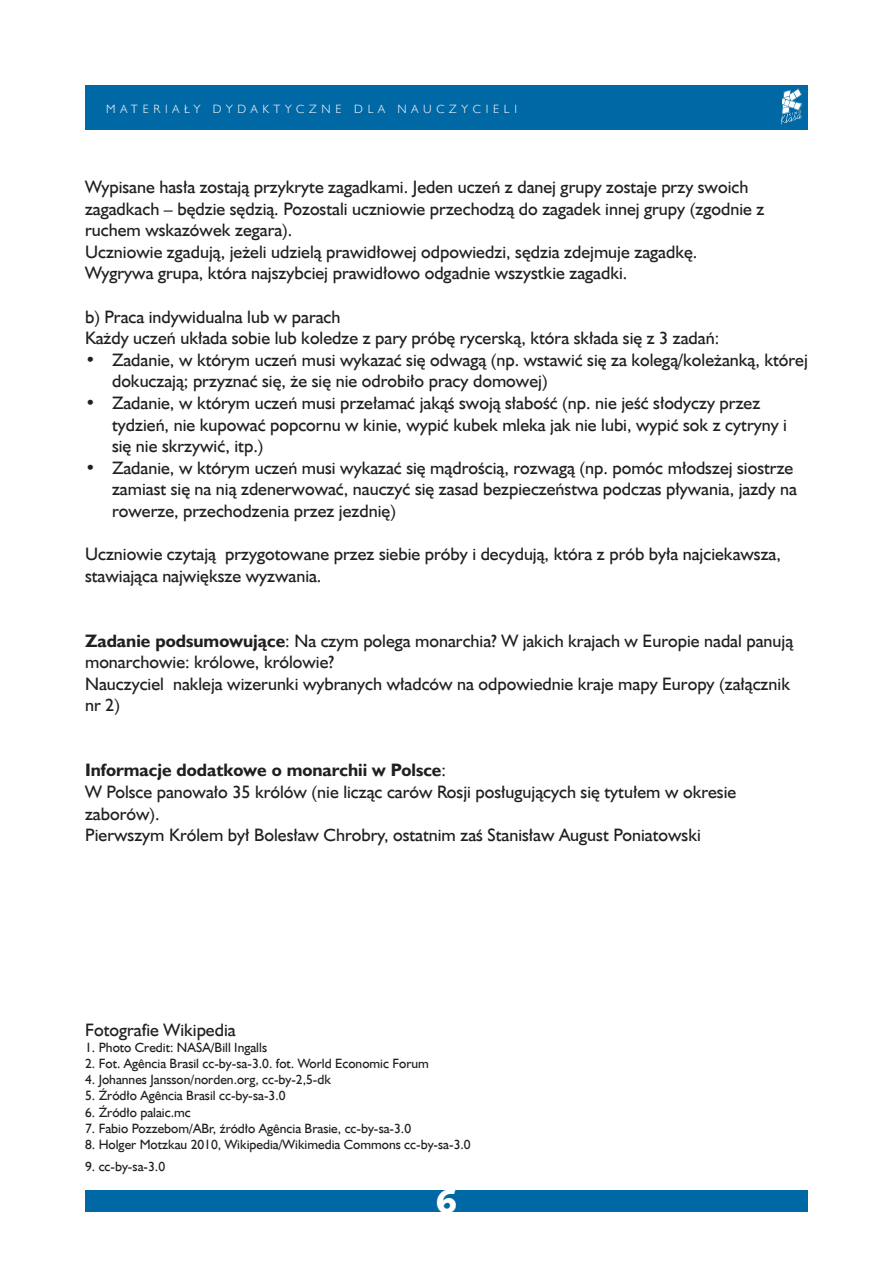
<style>
.page{position:relative;width:893px;height:1263px;background:#fff}
.page>*{position:absolute;margin:0;border:0;box-sizing:border-box;transform-origin:0 0}
.t1{font:34.5px "Humanst 531 Blk EU Normal";color:#fff}
.Tekst{font:18px/21.6px "Humanst 521 EU Normal";color:#231f20}
.Tekst-2{font:18px "Humanst 521 EU Bold";color:#231f20}
.Tekst-3{font:13.5px "Humanst 521 EU Normal";color:#231f20}
.t2{font:12px "Humanst 521 Lt EU Normal";letter-spacing:.4em;color:#fff}
.s1{font-family:"Humanst 521 EU Bold"}
.s2{font-family:"Humanst 521 EU Normal"}
</style>
<div class="page">
<div style="left:85px;top:85px;width:723px;height:45px;background:#0068a5"></div>
<div style="left:85px;top:1190px;width:723px;height:21px;background:#0068a5"></div>
<img style="left:781px;top:88px;width:21px;height:37px">
<p class="t2" style="left:106px;top:102px;width:412px">MATERIAŁY DYDAKTYCZNE DLA NAUCZYCIELI</p>
<p class="Tekst" style="left:85px;top:176px;width:681px">Wypisane hasła zostają przykryte zagadkami. Jeden uczeń z danej grupy zostaje przy swoich zagadkach – będzie sędzią. Pozostali uczniowie przechodzą do zagadek innej grupy (zgodnie z ruchem wskazówek zegara).<br>Uczniowie zgadują, jeżeli udzielą prawidłowej odpowiedzi, sędzia zdejmuje zagadkę.<br>Wygrywa grupa, która najszybciej prawidłowo odgadnie wszystkie zagadki.</p>
<p class="Tekst" style="left:85px;top:306px;width:257px">b) Praca indywidualna lub w parach</p>
<p class="Tekst" style="left:85px;top:327px;width:636px">Każdy uczeń układa sobie lub koledze z pary próbę rycerską, która składa się z 3 zadań:</p>
<p class="Tekst" style="left:112px;top:349px;width:697px;text-indent:-27px">• Zadanie, w którym uczeń musi wykazać się odwagą (np. wstawić się za kolegą/koleżanką, której dokuczają; przyznać się, że się nie odrobiło pracy domowej)</p>
<p class="Tekst" style="left:112px;top:392px;width:676px;text-indent:-27px">• Zadanie, w którym uczeń musi przełamać jakąś swoją słabość (np. nie jeść słodyczy przez tydzień, nie kupować popcornu w kinie, wypić kubek mleka jak nie lubi, wypić sok z cytryny i się nie skrzywić, itp.)</p>
<p class="Tekst" style="left:112px;top:457px;width:686px;text-indent:-27px">• Zadanie, w którym uczeń musi wykazać się mądrością, rozwagą (np. pomóc młodszej siostrze zamiast się na nią zdenerwować, nauczyć się zasad bezpieczeństwa podczas pływania, jazdy na rowerze, przechodzenia przez jezdnię)</p>
<p class="Tekst" style="left:85px;top:543px;width:697px">Uczniowie czytają przygotowane przez siebie próby i decydują, która z prób była najciekawsza, stawiająca największe wyzwania.</p>
<p class="Tekst" style="left:85px;top:630px;width:710px"><span class="s1">Zadanie podsumowujące</span>: Na czym polega monarchia? W jakich krajach w Europie nadal panują monarchowie: królowe, królowie?</p>
<p class="Tekst" style="left:85px;top:673px;width:706px">Nauczyciel nakleja wizerunki wybranych władców na odpowiednie kraje mapy Europy (załącznik nr 2)</p>
<p class="Tekst-2" style="left:85px;top:759px;width:362px">Informacje dodatkowe o monarchii w Polsce<span class="s2">:</span></p>
<p class="Tekst" style="left:85px;top:781px;width:653px">W Polsce panowało 35 królów (nie licząc carów Rosji posługujących się tytułem w okresie zaborów).<br>Pierwszym Królem był Bolesław Chrobry, ostatnim zaś Stanisław August Poniatowski</p>
<p class="Tekst" style="left:85px;top:1018px;width:152px">Fotografie Wikipedia</p>
<p class="Tekst-3" style="left:85px;top:1039px;width:184px">1. Photo Credit: NASA/Bill Ingalls</p>
<p class="Tekst-3" style="left:85px;top:1055px;width:345px">2. Fot. Agência Brasil cc-by-sa-3.0. fot. World Economic Forum</p>
<p class="Tekst-3" style="left:85px;top:1071px;width:247px">4. Johannes Jansson/norden.org, cc-by-2,5-dk</p>
<p class="Tekst-3" style="left:85px;top:1087px;width:202px">5. Źródło Agência Brasil cc-by-sa-3.0</p>
<p class="Tekst-3" style="left:85px;top:1103px;width:107px">6. Źródło palaic.mc</p>
<p class="Tekst-3" style="left:85px;top:1120px;width:328px">7. Fabio Pozzebom/ABr, źródło Agência Brasie, cc-by-sa-3.0</p>
<p class="Tekst-3" style="left:85px;top:1136px;width:387px">8. Holger Motzkau 2010, Wikipedia/Wikimedia Commons cc-by-sa-3.0</p>
<p class="Tekst-3" style="left:85px;top:1157px;width:82px">9. cc-by-sa-3.0</p>
<h1 class="t1" style="left:436px;top:1179px;width:23px">6</h1>
</div>
